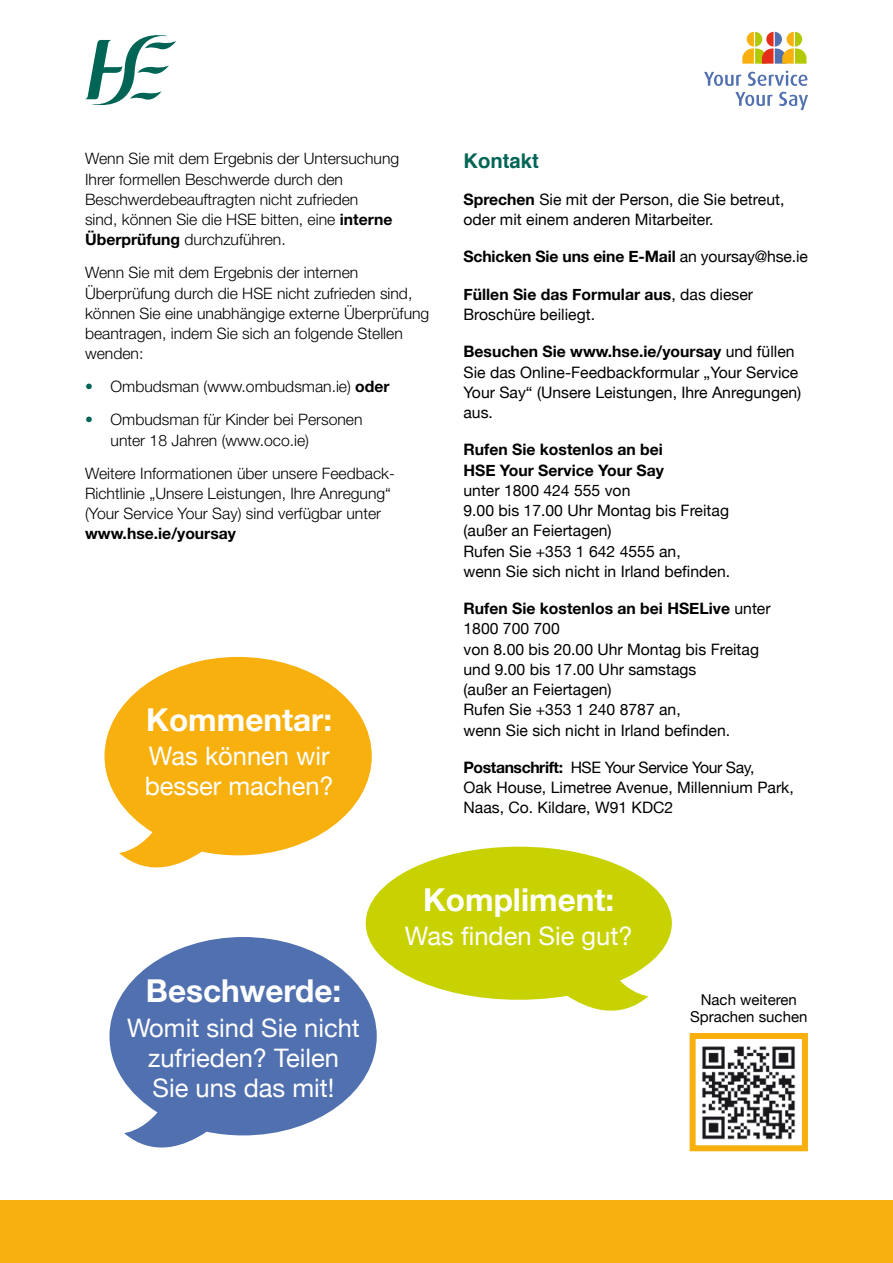
<style>
.page{position:relative;width:893px;height:1263px;background:#fff}
.page>*{position:absolute;margin:0;border:0;box-sizing:border-box;transform-origin:0 0}
.t1{font:700 31.5px "Helvetica Neue";color:#fff}
.t2{font:25.5px/30px "Helvetica Neue";color:#fff}
.Head_1_-_web{font:700 20.25px "Helvetica";color:#006555}
.contacts_back_page{font:15.75px/20.2px "Helvetica Neue";color:#010000}
.Body_-_web{font:300 15.75px/20.2px "Helvetica Neue LT Std";color:#010000}
.contacts_back_page-2{font:700 15.75px "Helvetica Neue";letter-spacing:-.01em;color:#010000}
.contacts_back_page-3{font:15px/17.2px "Helvetica Neue";color:#010000;text-align:center}
.s1{font-weight:700}
.s2{color:#006555}
.s3{font-weight:400}
</style>
<div class="page">
<svg style="left:85px;top:35px;width:91px;height:71px"></svg>
<svg style="left:704px;top:72px;width:37px;height:14px"></svg>
<svg style="left:748px;top:71px;width:60px;height:15px"></svg>
<svg style="left:735px;top:92px;width:38px;height:14px"></svg>
<svg style="left:779px;top:92px;width:29px;height:18px"></svg>
<svg style="left:742px;top:32px;width:64px;height:32px"></svg>
<div style="left:0;top:1200px;width:893px;height:63px;background:#f8b00e"></div>
<svg style="left:689px;top:1033px;width:119px;height:119px"></svg>
<svg style="left:104px;top:657px;width:268px;height:211px;fill:#f8b00e"></svg>
<svg style="left:109px;top:937px;width:268px;height:211px;fill:#5070b0"></svg>
<svg style="left:567px;top:975px;width:81px;height:36px"></svg>
<div style="left:366px;top:847px;width:306px;height:153px;background:#c8d200;border-radius:50%"></div>
<p class="Body_-_web" style="left:85px;top:148px;width:316px">Wenn Sie mit dem Ergebnis der Untersuchung Ihrer formellen Beschwerde durch den Beschwerdebeauftragten nicht zufrieden<br>sind, können Sie die HSE bitten, eine <span class="s1">interne Überprüfung</span> durchzuführen.</p>
<p class="Body_-_web" style="left:85px;top:262px;width:346px">Wenn Sie mit dem Ergebnis der internen Überprüfung durch die HSE nicht zufrieden sind, können Sie eine unabhängige externe Überprüfung beantragen, indem Sie sich an folgende Stellen wenden:</p>
<p class="Body_-_web" style="left:85px;top:376px;width:306px"><span class="s2">•</span> Ombudsman (www.ombudsman.ie) <span class="s1">oder</span></p>
<p class="Body_-_web" style="left:111px;top:409px;width:254px;text-indent:-26px"><span class="s2">•</span> Ombudsman für Kinder bei Personen unter 18 Jahren (www.oco.ie)</p>
<p class="Body_-_web" style="left:85px;top:463px;width:311px">Weitere Informationen über unsere Feedback-Richtlinie „Unsere Leistungen, Ihre Anregung“ (Your Service Your Say) sind verfügbar unter <span class="s1">www.hse.ie/yoursay</span></p>
<p class="t1" style="left:146px;top:695px;width:188px">Kommentar:</p>
<p class="t2" style="left:145px;top:742px;width:190px">Was können wir besser machen?</p>
<h1 class="Head_1_-_web" style="left:463px;top:144px;width:77px">Kontakt</h1>
<p class="contacts_back_page" style="left:463px;top:190px;width:322px"><span class="s1">Sprechen</span> Sie mit der Person, die Sie betreut, oder mit einem anderen Mitarbeiter.</p>
<p class="contacts_back_page-2" style="left:463px;top:244px;width:346px">Schicken Sie uns eine E-Mail <span class="s3">an yoursay@hse.ie</span></p>
<p class="contacts_back_page" style="left:463px;top:285px;width:291px"><span class="s1">Füllen Sie das Formular aus</span>, das dieser<br>Broschüre beiliegt.</p>
<p class="contacts_back_page" style="left:463px;top:342px;width:339px"><span class="s1">Besuchen Sie www.hse.ie/yoursay</span> und füllen Sie das Online-Feedbackformular „Your Service Your Say“ (Unsere Leistungen, Ihre Anregungen) aus.</p>
<p class="contacts_back_page" style="left:463px;top:440px;width:268px"><span class="s1">Rufen Sie kostenlos an bei<br>HSE Your Service Your Say<br></span>unter 1800 424 555 von<br>9.00 bis 17.00 Uhr Montag bis Freitag (außer an Feiertagen)<br>Rufen Sie +353 1 642 4555 an,<br>wenn Sie sich nicht in Irland befinden.</p>
<p class="contacts_back_page" style="left:463px;top:599px;width:309px"><span class="s1">Rufen Sie kostenlos an bei HSELive</span> unter<br>1800 700 700<br>von 8.00 bis 20.00 Uhr Montag bis Freitag und 9.00 bis 17.00 Uhr samstags<br>(außer an Feiertagen)<br>Rufen Sie +353 1 240 8787 an,<br>wenn Sie sich nicht in Irland befinden.</p>
<p class="contacts_back_page" style="left:463px;top:758px;width:332px"><span class="s1">Postanschrift:</span> HSE Your Service Your Say,<br>Oak House, Limetree Avenue, Millennium Park,<br>Naas, Co. Kildare, W91 KDC2</p>
<p class="t1" style="left:146px;top:966px;width:197px">Beschwerde:</p>
<p class="t2" style="left:127px;top:1014px;width:234px;text-align:center">Womit sind Sie nicht zufrieden? Teilen<br>Sie uns das mit!</p>
<p class="t1" style="left:423px;top:875px;width:193px">Kompliment:</p>
<p class="t2" style="left:405px;top:923px;width:229px">Was finden Sie gut?</p>
<p class="contacts_back_page-3" style="left:690px;top:992px;width:119px">Nach weiteren<br>Sprachen suchen</p>
</div>
